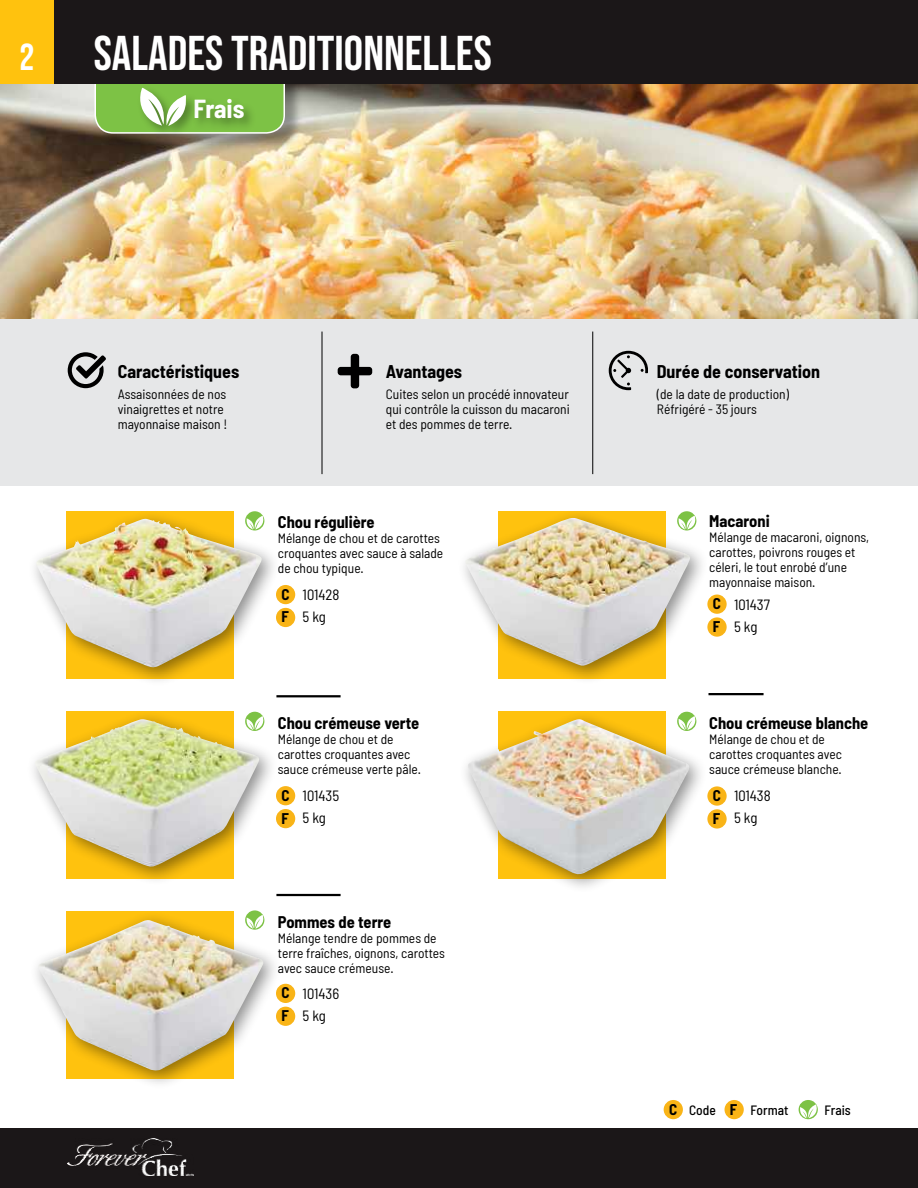
<style>
.page{position:relative;width:918px;height:1188px;background:#fff}
.page>*{position:absolute;margin:0;border:0;box-sizing:border-box;transform-origin:0 0}
.t1{font:48.6px "Bebas Neue";color:#fff}
.t2{font:700 semi-condensed 25.5px "Barlow";letter-spacing:-.005em;color:#fff}
.t3{font:700 semi-condensed 18px "Barlow";color:#000}
.t4{font:700 semi-condensed 16.5px "Barlow";color:#000}
.t5{font:700 semi-condensed 15.15px/23px "Barlow";color:#000}
.t6{font:semi-condensed 14.85px/22.4px "Barlow";color:#000}
.t7{font:semi-condensed 13.5px/15px "Barlow";color:#000}
.t8{font:500 semi-condensed 13.5px "Barlow";color:#000}
.s1{font-size:37.5px}
.s2{font-weight:700;font-size:15.15px}
</style>
<div class="page">
<div style="left:0;top:1128px;width:918px;height:60px;background:#1b1718"></div>
<img style="left:68px;top:1138px;width:125px;height:38px">
<div style="left:0;top:319px;width:918px;height:167px;background:#e6e7e8"></div>
<div style="left:276px;top:585px;width:19px;height:19px;background:#f9b417;border-radius:50%"></div>
<div style="left:276px;top:608px;width:19px;height:19px;background:#f9b417;border-radius:50%"></div>
<div style="left:707px;top:595px;width:20px;height:19px;background:#f9b417;border-radius:50%"></div>
<div style="left:707px;top:617px;width:20px;height:20px;background:#f9b417;border-radius:50%"></div>
<div style="left:707px;top:786px;width:20px;height:20px;background:#f9b417;border-radius:50%"></div>
<div style="left:707px;top:809px;width:20px;height:20px;background:#f9b417;border-radius:50%"></div>
<hr style="left:276px;top:695px;width:65px;height:2px;background:#000">
<hr style="left:708px;top:693px;width:56px;height:2px;background:#000">
<hr style="left:276px;top:894px;width:65px;height:2px;background:#000">
<img style="left:0;top:83px;width:918px;height:236px">
<svg style="left:68px;top:352px;width:38px;height:36px"></svg>
<svg style="left:338px;top:354px;width:34px;height:34px"></svg>
<svg style="left:609px;top:351px;width:39px;height:39px"></svg>
<hr style="left:322px;top:332px;width:1px;height:142px;background:#000">
<hr style="left:592px;top:332px;width:1px;height:142px;background:#000">
<div style="left:27px;top:509px;width:254px;height:178px;background:#000;opacity:.46"></div>
<img style="left:36px;top:519px;width:227px;height:149px">
<div style="left:456px;top:508px;width:253px;height:177px;background:#000;opacity:.46"></div>
<img style="left:464px;top:518px;width:226px;height:148px">
<div style="left:458px;top:709px;width:250px;height:184px;background:#000;opacity:.46"></div>
<img style="left:466px;top:719px;width:225px;height:157px">
<div style="left:26px;top:709px;width:252px;height:177px;background:#000;opacity:.46"></div>
<img style="left:33px;top:719px;width:227px;height:149px">
<div style="left:29px;top:910px;width:253px;height:180px;background:#000;opacity:.46"></div>
<img style="left:38px;top:920px;width:227px;height:152px">
<div style="left:245px;top:511px;width:19px;height:20px;background:#7dc245;border-radius:50%"></div>
<svg style="left:246px;top:516px;width:18px;height:14px"></svg>
<div style="left:245px;top:712px;width:19px;height:19px;background:#7dc245;border-radius:50%"></div>
<svg style="left:246px;top:716px;width:18px;height:14px"></svg>
<svg style="left:245px;top:910px;width:19px;height:20px"></svg>
<svg style="left:246px;top:915px;width:18px;height:14px"></svg>
<div style="left:677px;top:511px;width:19px;height:20px;background:#7dc245;border-radius:50%"></div>
<svg style="left:678px;top:516px;width:18px;height:14px"></svg>
<div style="left:677px;top:712px;width:19px;height:19px;background:#7dc245;border-radius:50%"></div>
<svg style="left:678px;top:716px;width:18px;height:14px"></svg>
<div style="left:276px;top:786px;width:19px;height:19px;background:#f9b417;border-radius:50%"></div>
<div style="left:276px;top:809px;width:19px;height:19px;background:#f9b417;border-radius:50%"></div>
<div style="left:276px;top:984px;width:19px;height:19px;background:#f9b417;border-radius:50%"></div>
<div style="left:276px;top:1007px;width:19px;height:19px;background:#f9b417;border-radius:50%"></div>
<div style="left:664px;top:1100px;width:19px;height:19px;background:#f9b417;border-radius:50%"></div>
<div style="left:725px;top:1100px;width:19px;height:19px;background:#f9b417;border-radius:50%"></div>
<div style="left:799px;top:1100px;width:19px;height:19px;background:#7dc245;border-radius:50%"></div>
<svg style="left:799px;top:1104px;width:19px;height:14px"></svg>
<div style="left:96px;top:33px;width:207px;height:118px;background:#000;opacity:.36"></div>
<div style="left:95px;top:33px;width:189px;height:100px;background:#7dc245;border-radius:18px"></div>
<div style="left:94px;top:32px;width:191px;height:102px;border:2px solid #fff;border-radius:18px"></div>
<div style="left:191px;top:97px;width:66px;height:34px;background:#000;opacity:.34"></div>
<div style="left:137px;top:85px;width:62px;height:53px;background:#000;opacity:.34"></div>
<svg style="left:138px;top:88px;width:50px;height:38px"></svg>
<div style="left:0;top:0;width:918px;height:83px;background:#1b1718"></div>
<div style="left:0;top:0;width:54px;height:83px;background:#ffc20e"></div>
<h1 class="t1" style="left:20px;top:26px;width:474px"><span class="s1">2</span> SALADES TRADITIONNELLES</h1>
<h2 class="t2" style="left:194px;top:93px;width:52px">Frais</h2>
<h3 class="t3" style="left:118px;top:360px;width:123px">Caractéristiques</h3>
<p class="t7" style="left:118px;top:387px;width:111px">Assaisonnées de nos vinaigrettes et notre mayonnaise maison !</p>
<h3 class="t3" style="left:386px;top:360px;width:78px">Avantages</h3>
<p class="t7" style="left:386px;top:387px;width:186px;text-align:justify">Cuites selon un procédé innovateur qui contrôle la cuisson du macaroni et des pommes de terre.</p>
<p class="t4" style="left:278px;top:512px;width:98px">Chou régulière</p>
<p class="t7" style="left:278px;top:531px;width:167px">Mélange de chou et de carottes croquantes avec sauce à salade de chou typique.</p>
<p class="t6" style="left:303px;top:583px;width:38px">101428<br>5 kg</p>
<p class="t5" style="left:281px;top:582px;width:10px">C<br>F</p>
<p class="t4" style="left:278px;top:713px;width:143px">Chou crémeuse verte</p>
<p class="t7" style="left:278px;top:732px;width:145px">Mélange de chou et de carottes croquantes avec sauce crémeuse verte pâle.</p>
<p class="t6" style="left:303px;top:784px;width:38px">101435<br>5 kg</p>
<p class="t5" style="left:281px;top:783px;width:10px">C<br>F</p>
<p class="t4" style="left:278px;top:911px;width:115px">Pommes de terre</p>
<p class="t7" style="left:278px;top:930px;width:169px">Mélange tendre de pommes de terre fraîches, oignons, carottes avec sauce crémeuse.</p>
<p class="t6" style="left:303px;top:982px;width:38px">101436<br>5 kg</p>
<p class="t5" style="left:281px;top:981px;width:10px">C<br>F</p>
<h3 class="t3" style="left:657px;top:360px;width:165px">Durée de conservation</h3>
<p class="t7" style="left:657px;top:387px;width:134px">(de la date de production)<br>Réfrigéré - 35 jours</p>
<p class="t4" style="left:709px;top:511px;width:62px">Macaroni</p>
<p class="t7" style="left:709px;top:530px;width:162px">Mélange de macaroni, oignons, carottes, poivrons rouges et céleri, le tout enrobé d’une mayonnaise maison.</p>
<p class="t6" style="left:734px;top:593px;width:37px">101437<br>5 kg</p>
<p class="t5" style="left:713px;top:592px;width:10px">C<br>F</p>
<p class="t4" style="left:709px;top:713px;width:161px">Chou crémeuse blanche</p>
<p class="t7" style="left:709px;top:732px;width:134px">Mélange de chou et de carottes croquantes avec sauce crémeuse blanche.</p>
<p class="t6" style="left:734px;top:784px;width:38px">101438<br>5 kg</p>
<p class="t5" style="left:713px;top:784px;width:10px">C<br>F</p>
<p class="t8" style="left:669px;top:1101px;width:121px"><span class="s2">C</span> Code <span class="s2">F</span> Format</p>
<p class="t8" style="left:825px;top:1101px;width:28px">Frais</p>
</div>
